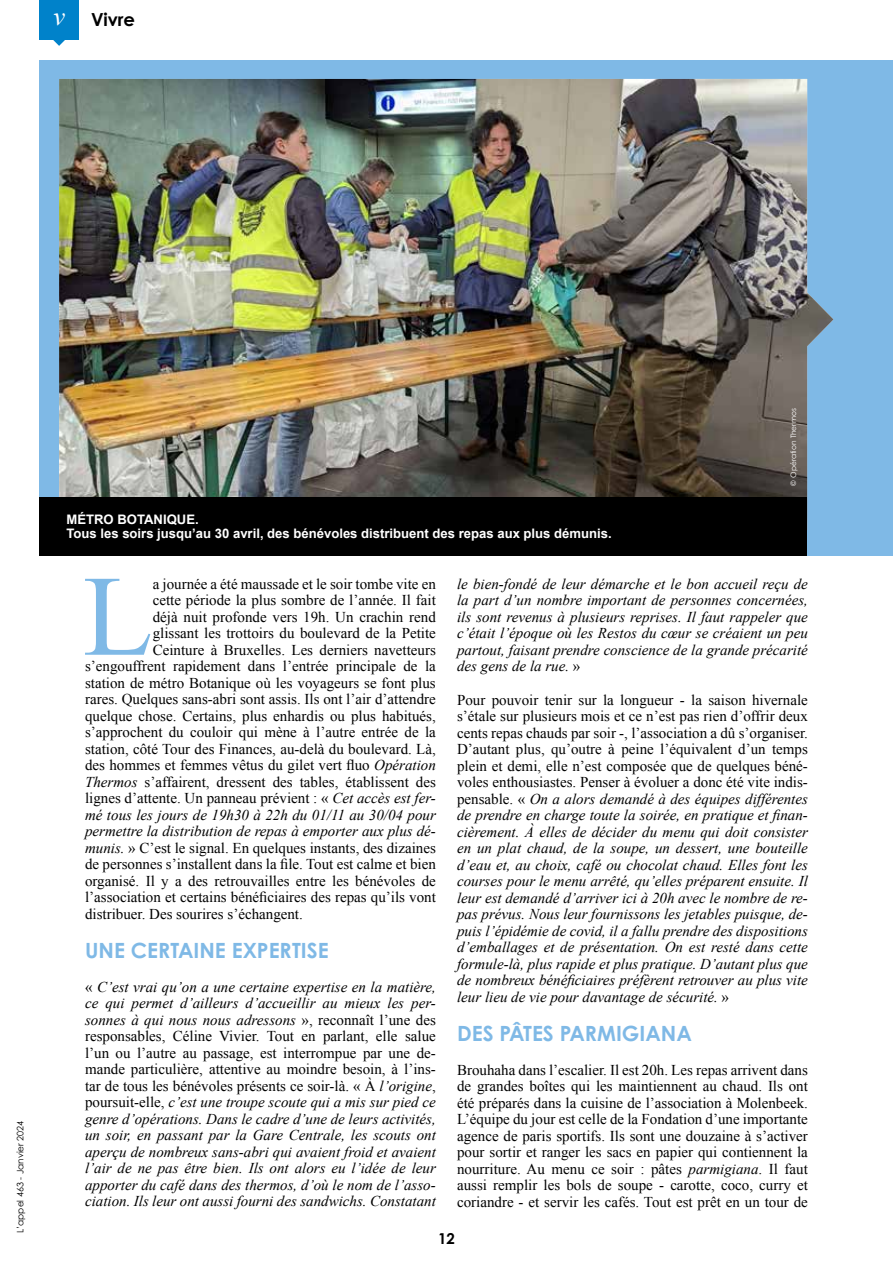
<style>
.page{position:relative;width:893px;height:1263px;background:#fff}
.page>*{position:absolute;margin:0;border:0;box-sizing:border-box;transform-origin:0 0}
.t1{font:114.75px "Times New Roman";color:#7fb9e6}
.t2{font:700 21px "Century Gothic Pro";color:#7fb9e6}
.t3{font:700 18px "Century Gothic Pro";letter-spacing:-.005em;color:#000}
.t4{font:italic 15px/16.5px "Times New Roman";color:#000;text-align:justify}
.t5{font:15px/16.5px "Times New Roman";color:#000;text-align:justify}
.t6{font:700 15px "Century Gothic Pro";color:#000}
.t7{font:700 13.05px/14.5px "Arial";color:#fff}
.t8{font:9px "Century Gothic Pro";color:#000}
.t9{font:7.5px "Century Gothic Pro";color:#fff}
.s1{font-family:"Times New Roman";font-weight:400;font-style:italic;font-size:26.1px;color:#fff}
.s2{font-style:italic}
.s3{font-style:normal}
</style>
<div class="page">
<div style="left:39px;top:0;width:40px;height:39px;background:#0082ca"></div>
<svg style="left:53px;top:39px;width:13px;height:7px"></svg>
<div style="left:39px;top:60px;width:854px;height:496px;background:#7fb9e6"></div>
<img style="left:59px;top:79px;width:774px;height:451px">
<div style="left:39px;top:498px;width:768px;height:58px;background:#000"></div>
<p class="t3" style="left:53px;top:8px;width:83px"><span class="s1">v</span> Vivre</p>
<p class="t8" style="left:15px;top:1233px;width:114px;rotate:-90deg">L’appel 463 - Janvier 2024</p>
<p class="t7" style="left:67px;top:512px;width:547px">MÉTRO BOTANIQUE.<br>Tous les soirs jusqu’au 30 avril, des bénévoles distribuent des repas aux plus démunis.</p>
<p class="t9" style="left:789px;top:486px;width:79px;rotate:-90deg">© Opération Thermos</p>
<h1 class="t1" style="left:83px;top:552px;width:72px">L</h1>
<p class="t5" style="left:153px;top:575px;width:285px">a journée a été maussade et le soir tombe vite en</p>
<p class="t5" style="left:153px;top:592px;width:285px">cette période la plus sombre de l’année. Il fait</p>
<p class="t5" style="left:153px;top:608px;width:285px">déjà nuit profonde vers 19h. Un crachin rend</p>
<p class="t5" style="left:153px;top:625px;width:285px">glissant les trottoirs du boulevard de la Petite</p>
<p class="t5" style="left:153px;top:641px;width:285px">Ceinture à Bruxelles. Les derniers navetteurs</p>
<p class="t5" style="left:85px;top:658px;width:352px">s’engouffrent rapidement dans l’entrée principale de la</p>
<p class="t5" style="left:85px;top:674px;width:352px">station de métro Botanique où les voyageurs se font plus</p>
<p class="t5" style="left:85px;top:691px;width:352px">rares. Quelques sans-abri sont assis. Ils ont l’air d’attendre</p>
<p class="t5" style="left:85px;top:707px;width:352px">quelque chose. Certains, plus enhardis ou plus habitués,</p>
<p class="t5" style="left:85px;top:724px;width:352px">s’approchent du couloir qui mène à l’autre entrée de la</p>
<p class="t5" style="left:85px;top:740px;width:352px">station, côté Tour des Finances, au-delà du boulevard. Là,</p>
<p class="t5" style="left:85px;top:757px;width:352px">des hommes et femmes vêtus du gilet vert fluo <span class="s2">Opération</span></p>
<p class="t5" style="left:85px;top:773px;width:352px"><span class="s2">Thermos</span> s’affairent, dressent des tables, établissent des</p>
<p class="t5" style="left:85px;top:790px;width:352px">lignes d’attente. Un panneau prévient : « <span class="s2">Cet accès est fer-</span></p>
<p class="t4" style="left:85px;top:806px;width:352px">mé tous les jours de 19h30 à 22h du 01/11 au 30/04 pour</p>
<p class="t4" style="left:85px;top:823px;width:352px">permettre la distribution de repas à emporter aux plus dé-</p>
<p class="t5" style="left:85px;top:839px;width:352px"><span class="s2">munis.</span> » C’est le signal. En quelques instants, des dizaines</p>
<p class="t5" style="left:85px;top:856px;width:352px">de personnes s’installent dans la file. Tout est calme et bien</p>
<p class="t5" style="left:85px;top:872px;width:352px">organisé. Il y a des retrouvailles entre les bénévoles de</p>
<p class="t5" style="left:85px;top:889px;width:352px">l’association et certains bénéficiaires des repas qu’ils vont</p>
<p class="t5" style="left:85px;top:905px;width:219px">distribuer. Des sourires s’échangent.</p>
<h2 class="t2" style="left:85px;top:937px;width:245px">UNE CERTAINE EXPERTISE</h2>
<p class="t4" style="left:85px;top:978px;width:352px"><span class="s3">«</span> C’est vrai qu’on a une certaine expertise en la matière, ce qui permet d’ailleurs d’accueillir au mieux les per&shy;sonnes à qui nous nous adressons <span class="s3">», reconnaît l’une des responsables, Céline Vivier. Tout en parlant, elle salue l’un ou l’autre au passage, est interrompue par une de&shy;mande particulière, attentive au moindre besoin, à l’ins&shy;tar de tous les bénévoles présents ce soir-là. « À</span> l’origine<span class="s3">, poursuit-elle,</span> c’est une troupe scoute qui a mis sur pied ce genre d’opérations. Dans le cadre d’une de leurs activités, un soir, en passant par la Gare Centrale, les scouts ont aperçu de nombreux sans-abri qui avaient froid et avaient l’air de ne pas être bien. Ils ont alors eu l’idée de leur apporter du café dans des thermos, d’où le nom de l’asso&shy;ciation. Ils leur ont aussi fourni des sandwichs. Constatant</p>
<p class="t4" style="left:457px;top:575px;width:352px">le bien-fondé de leur démarche et le bon accueil reçu de la part d’un nombre important de personnes concernées, ils sont revenus à plusieurs reprises. Il faut rappeler que c’était l’époque où les Restos du cœur se créaient un peu partout, faisant prendre conscience de la grande précarité des gens de la rue. <span class="s3">»</span></p>
<p class="t4" style="left:457px;top:691px;width:352px"><span class="s3">Pour pouvoir tenir sur la longueur - la saison hivernale s’étale sur plusieurs mois et ce n’est pas rien d’offrir deux cents repas chauds par soir -, l’association a dû s’organiser.<br>D’autant plus, qu’outre à peine l’équivalent d’un temps plein et demi, elle n’est composée que de quelques béné&shy;voles enthousiastes. Penser à évoluer a donc été vite indis&shy;pensable. «</span> On a alors demandé à des équipes différentes de prendre en charge toute la soirée, en pratique et finan&shy;cièrement. À elles de décider du menu qui doit consister en un plat chaud, de la soupe, un dessert, une bouteille d’eau et, au choix, café ou chocolat chaud. Elles font les courses pour le menu arrêté, qu’elles préparent ensuite. Il leur est demandé d’arriver ici à 20h avec le nombre de re&shy;pas prévus. Nous leur fournissons les jetables puisque, de&shy;puis l’épidémie de covid, il a fallu prendre des dispositions d’emballages et de présentation. On est resté dans cette formule-là, plus rapide et plus pratique. D’autant plus que de nombreux bénéficiaires préfèrent retrouver au plus vite leur lieu de vie pour davantage de sécurité. <span class="s3">»</span></p>
<h2 class="t2" style="left:457px;top:1020px;width:236px">DES PÂTES PARMIGIANA</h2>
<p class="t5" style="left:457px;top:1061px;width:352px">Brouhaha dans l’escalier. Il est 20h. Les repas arrivent dans de grandes boîtes qui les maintiennent au chaud. Ils ont été préparés dans la cuisine de l’association à Molenbeek.<br>L’équipe du jour est celle de la Fondation d’une importante agence de paris sportifs. Ils sont une douzaine à s’activer pour sortir et ranger les sacs en papier qui contiennent la nourriture. Au menu ce soir : pâtes <span class="s2">parmigiana</span>. Il faut aussi remplir les bols de soupe - carotte, coco, curry et coriandre - et servir les cafés. Tout est prêt en un tour de</p>
<p class="t6" style="left:438px;top:1229px;width:18px">12</p>
</div>
